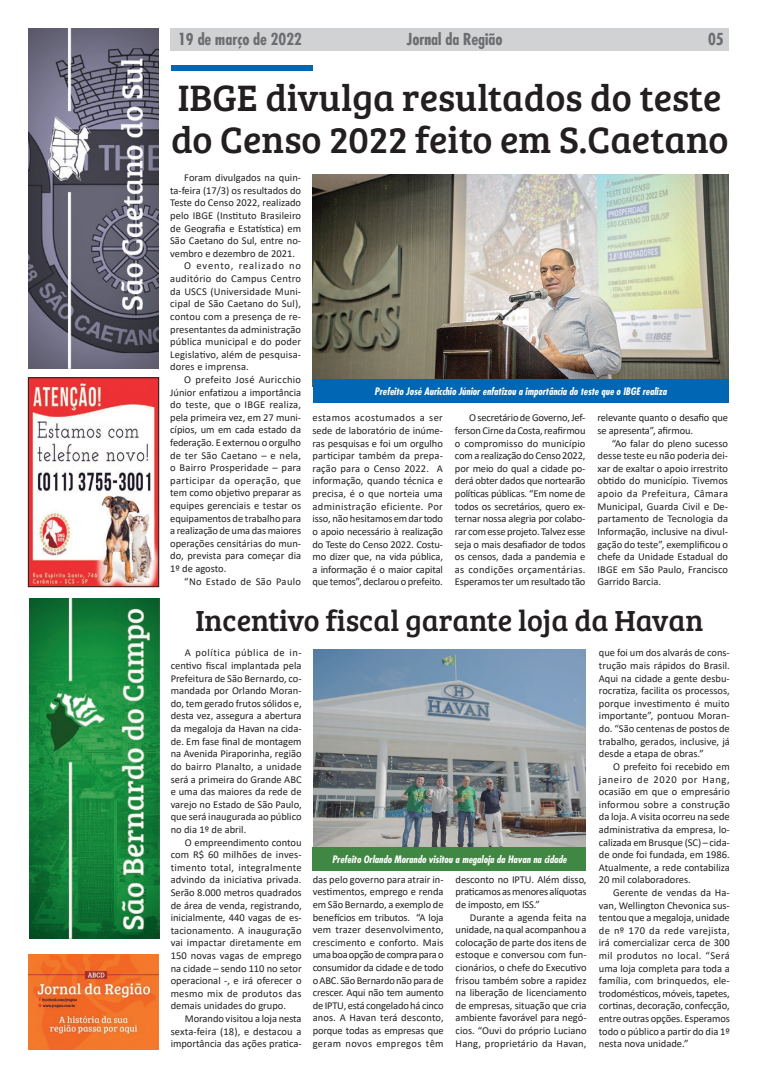
<style>
.page{position:relative;width:757px;height:1078px;background:#fff}
.page>*{position:absolute;margin:0;border:0;box-sizing:border-box;transform-origin:0 0}
.Titulos{font:38px/42px "Bree Serif";color:#231f20}
.Titulos_peq{font:30px "Bree Serif";color:#231f20}
.texto{font:700 condensed 16px "Futura";color:#6c6d70}
.texto-2{font:10.5px/12.6px "Calibri";color:#231f20;text-align:justify}
.texto-3{font:10.5px "Calibri";letter-spacing:.03em;color:#231f20}
.Legendas_novas{font:italic 700 condensed 10px "Futura";color:#fff}
</style>
<div class="page">
<img style="left:30px;top:379px;width:127px;height:205px">
<div style="left:28px;top:377px;width:131px;height:209px;border:1px solid #231f20"></div>
<img style="left:28px;top:954px;width:131px;height:95px">
<div style="left:170px;top:28px;width:559px;height:23px;background:#d1d2d4"></div>
<img style="left:28px;top:28px;width:131px;height:340px">
<div style="left:171px;top:65px;width:141px;height:6px;background:#0166b3"></div>
<img style="left:313px;top:174px;width:415px;height:205px">
<div style="left:313px;top:379px;width:415px;height:23px;background:#0166b3"></div>
<img style="left:29px;top:598px;width:130px;height:340px">
<img style="left:313px;top:649px;width:273px;height:197px">
<div style="left:313px;top:846px;width:273px;height:24px;background:#408744"></div>
<p class="texto" style="left:178px;top:29px;width:125px">19 de março de 2022</p>
<p class="texto" style="left:407px;top:29px;width:97px">Jornal da Região</p>
<p class="texto" style="left:708px;top:29px;width:17px">05</p>
<p class="Titulos" style="left:171px;top:74px;width:559px">IBGE divulga resultados do teste do Censo 2022 feito em S.Caetano</p>
<p class="texto-2" style="left:170px;top:171px;width:132px;text-indent:14px">Foram divulgados na quin&shy;ta-feira (17/3) os resultados do Teste do Censo 2022, realizado pelo IBGE (Instituto Brasileiro de Geografia e Estatística) em São Caetano do Sul, entre no&shy;vembro e dezembro de 2021.</p>
<p class="texto-2" style="left:170px;top:259px;width:132px;text-indent:14px">O evento, realizado no auditório do Campus Centro da USCS (Universidade Muni&shy;cipal de São Caetano do Sul), contou com a presença de re&shy;presentantes da administração pública municipal e do poder Legislativo, além de pesquisa&shy;dores e imprensa.</p>
<p class="texto-2" style="left:170px;top:373px;width:132px;text-indent:14px">O prefeito José Auricchio Júnior enfatizou a importância do teste, que o IBGE realiza, pela primeira vez, em 27 muni&shy;cípios, um em cada estado da federação. E externou o orgulho de ter São Caetano – e nela, o Bairro Prosperidade – para participar da operação, que tem como objetivo preparar as equipes gerenciais e testar os equipamentos de trabalho para a realização de uma das maiores operações censitárias do mun&shy;do, prevista para começar dia 1º de agosto.</p>
<p class="texto-3" style="left:184px;top:573px;width:118px">“No Estado de São Paulo</p>
<p class="Legendas_novas" style="left:375px;top:384px;width:294px">Prefeito José Auricchio Júnior enfatizou a importância do teste que o IBGE realiza</p>
<p class="texto-2" style="left:312px;top:411px;width:132px">estamos acostumados a ser sede de laboratório de inúme&shy;ras pesquisas e foi um orgulho participar também da prepa&shy;ração para o Censo 2022. A informação, quando técnica e precisa, é o que norteia uma administração eficiente. Por isso, não hesitamos em dar todo o apoio necessário à realização do Teste do Censo 2022. Costu&shy;mo dizer que, na vida pública, a informação é o maior capital que temos”, declarou o prefeito.</p>
<p class="texto-2" style="left:455px;top:411px;width:132px;text-indent:14px">O secretário de Governo, Jef&shy;ferson Cirne da Costa, reafirmou o compromisso do município com a realização do Censo 2022, por meio do qual a cidade po&shy;derá obter dados que nortearão políticas públicas. “Em nome de todos os secretários, quero ex&shy;ternar nossa alegria por colabo&shy;rar com esse projeto. Talvez esse seja o mais desafiador de todos os censos, dada a pandemia e as condições orçamentárias.<br>Esperamos ter um resultado tão</p>
<p class="texto-2" style="left:597px;top:411px;width:132px">relevante quanto o desafio que se apresenta”, afirmou.</p>
<p class="texto-2" style="left:597px;top:436px;width:132px;text-indent:14px">“Ao falar do pleno sucesso desse teste eu não poderia dei&shy;xar de exaltar o apoio irrestrito obtido do município. Tivemos apoio da Prefeitura, Câmara Municipal, Guarda Civil e De&shy;partamento de Tecnologia da Informação, inclusive na divul&shy;gação do teste”, exemplificou o chefe da Unidade Estadual do IBGE em São Paulo, Francisco Garrido Barcia.</p>
<p class="Titulos_peq" style="left:195px;top:598px;width:510px">Incentivo fiscal garante loja da Havan</p>
<p class="texto-2" style="left:171px;top:646px;width:132px;text-indent:14px">A política pública de in&shy;centivo fiscal implantada pela Prefeitura de São Bernardo, co&shy;mandada por Orlando Moran&shy;do, tem gerado frutos sólidos e, desta vez, assegura a abertura da megaloja da Havan na cida&shy;de. Em fase final de montagem na Avenida Piraporinha, região do bairro Planalto, a unidade será a primeira do Grande ABC e uma das maiores da rede de varejo no Estado de São Paulo, que será inaugurada ao público no dia 1º de abril.</p>
<p class="texto-2" style="left:171px;top:835px;width:132px;text-indent:14px">O empreendimento contou com R$ 60 milhões de inves&shy;timento total, integralmente advindo da iniciativa privada.<br>Serão 8.000 metros quadrados de área de venda, registrando, inicialmente, 440 vagas de es&shy;tacionamento. A inauguração vai impactar diretamente em 150 novas vagas de emprego na cidade – sendo 110 no setor operacional -, e irá oferecer o mesmo mix de produtos das demais unidades do grupo.</p>
<p class="texto-2" style="left:171px;top:1011px;width:132px;text-indent:14px">Morando visitou a loja nesta sexta-feira (18), e destacou a importância das ações pratica-</p>
<p class="Legendas_novas" style="left:332px;top:851px;width:236px">Prefeito Orlando Morando visitou a megaloja da Havan na cidade</p>
<p class="texto-2" style="left:313px;top:872px;width:132px">das pelo governo para atrair in&shy;vestimentos, emprego e renda em São Bernardo, a exemplo de benefícios em tributos. “A loja vem trazer desenvolvimento, crescimento e conforto. Mais uma boa opção de compra para o consumidor da cidade e de todo o ABC. São Bernardo não para de crescer. Aqui não tem aumento de IPTU, está congelado há cinco anos. A Havan terá desconto, porque todas as empresas que geram novos empregos têm</p>
<p class="texto-2" style="left:456px;top:872px;width:132px">desconto no IPTU. Além disso, praticamos as menores alíquotas de imposto, em ISS.”</p>
<p class="texto-2" style="left:456px;top:910px;width:132px;text-indent:14px">Durante a agenda feita na unidade, na qual acompanhou a colocação de parte dos itens de estoque e conversou com fun&shy;cionários, o chefe do Executivo frisou também sobre a rapidez na liberação de licenciamento de empresas, situação que cria ambiente favorável para negó&shy;cios. “Ouvi do próprio Luciano Hang, proprietário da Havan,</p>
<p class="texto-2" style="left:599px;top:646px;width:132px">que foi um dos alvarás de cons&shy;trução mais rápidos do Brasil.<br>Aqui na cidade a gente desbu&shy;rocratiza, facilita os processos, porque investimento é muito importante”, pontuou Moran&shy;do. “São centenas de postos de trabalho, gerados, inclusive, já desde a etapa de obras.”</p>
<p class="texto-2" style="left:599px;top:759px;width:132px;text-indent:14px">O prefeito foi recebido em janeiro de 2020 por Hang, ocasião em que o empresário informou sobre a construção da loja. A visita ocorreu na sede administrativa da empresa, lo&shy;calizada em Brusque (SC) – cida&shy;de onde foi fundada, em 1986.<br>Atualmente, a rede contabiliza 20 mil colaboradores.</p>
<p class="texto-2" style="left:599px;top:885px;width:132px;text-indent:14px">Gerente de vendas da Ha&shy;van, Wellington Chevonica sus&shy;tentou que a megaloja, unidade de nº 170 da rede varejista, irá comercializar cerca de 300 mil produtos no local. “Será uma loja completa para toda a família, com brinquedos, ele&shy;trodomésticos, móveis, tapetes, cortinas, decoração, confecção, entre outras opções. Esperamos todo o público a partir do dia 1º nesta nova unidade.”</p>
</div>
